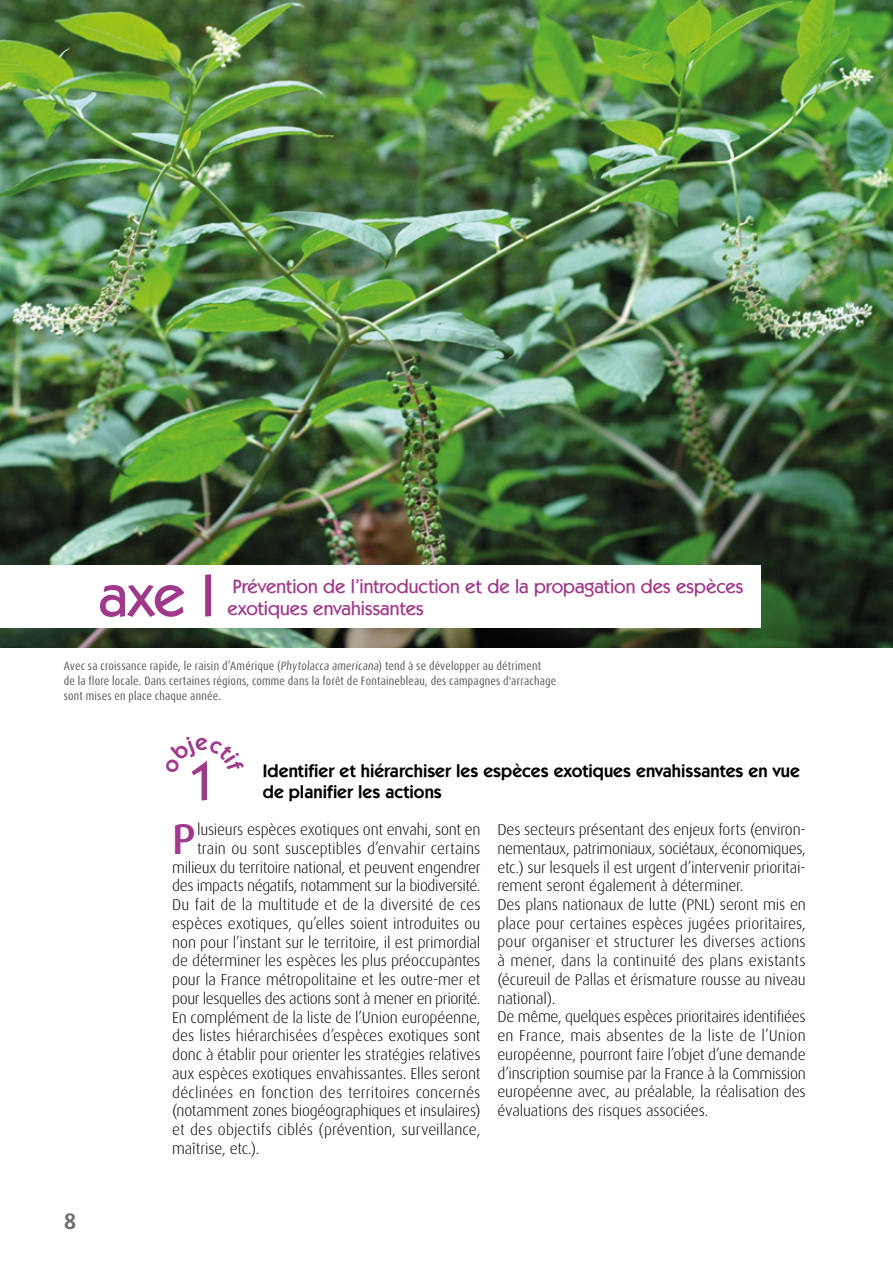
<style>
.page{position:relative;width:893px;height:1263px;background:#fff}
.page>*{position:absolute;margin:0;border:0;box-sizing:border-box;transform-origin:0 0}
.t1{font:500 60px "Kabel IT Cby BT";color:#a0398a}
.t2{font:500 55.5px "Kabel IT Cby BT";color:#a0398a}
.t3{font:500 43.05px "Dax OT";color:#a0398a}
.t4{font:700 22.5px "Dax";color:#707172}
.t5{font:500 19.5px "Kabel IT Cby BT";color:#a0398a}
.t6{font:600 18px/21px "Kabel IT Cby BT";letter-spacing:.005em;color:#000}
.t7{font:300 15.75px/18.8px "Dax OT";letter-spacing:-.01em;color:#000}
.t8{font:300 15.75px "Dax OT";letter-spacing:.01em;color:#000}
.t9{font:condensed 12px/15px "Dax OT";letter-spacing:.02em;color:#58585a}
</style>
<div class="page">
<img style="left:0;top:0;width:893px;height:648px">
<div style="left:0;top:565px;width:760px;height:63px;background:#fff"></div>
<h1 class="t1" style="left:99px;top:558px;width:118px">axe I</h1>
<p class="t5" style="left:233px;top:574px;width:512px">Prévention de l’introduction et de la propagation des espèces</p>
<p class="t5" style="left:227px;top:596px;width:198px">exotiques envahissantes</p>
<p class="t9" style="left:64px;top:658px;width:494px">Avec sa croissance rapide, le raisin d’Amérique (Phytolacca americana) tend à se développer au détriment<br>de la flore locale. Dans certaines régions, comme dans la forêt de Fontainebleau, des campagnes d'arrachage sont mises en place chaque année.</p>
<h2 class="t2" style="left:188px;top:746px;width:32px">1</h2>
<p class="t6" style="left:263px;top:760px;width:538px">Identifier et hiérarchiser les espèces exotiques envahissantes en vue de planifier les actions</p>
<h3 class="t4" style="left:64px;top:1208px;width:14px">8</h3>
<h3 class="t3" style="left:172px;top:815px;width:25px">P</h3>
<p class="t7" style="left:197px;top:820px;width:285px">lusieurs espèces exotiques ont envahi, sont en</p>
<p class="t7" style="left:197px;top:839px;width:285px">train ou sont susceptibles d’envahir certains</p>
<p class="t7" style="left:172px;top:858px;width:310px">milieux du territoire national, et peuvent engendrer</p>
<p class="t7" style="left:172px;top:877px;width:310px">des impacts négatifs, notamment sur la biodiversité.</p>
<p class="t7" style="left:172px;top:895px;width:310px">Du fait de la multitude et de la diversité de ces</p>
<p class="t7" style="left:172px;top:914px;width:310px">espèces exotiques, qu’elles soient introduites ou</p>
<p class="t7" style="left:172px;top:933px;width:310px">non pour l’instant sur le territoire, il est primordial</p>
<p class="t7" style="left:172px;top:952px;width:310px">de déterminer les espèces les plus préoccupantes</p>
<p class="t7" style="left:172px;top:970px;width:310px">pour la France métropolitaine et les outre-mer et</p>
<p class="t7" style="left:172px;top:989px;width:310px">pour lesquelles des actions sont à mener en priorité.</p>
<p class="t7" style="left:172px;top:1008px;width:310px">En complément de la liste de l’Union européenne,</p>
<p class="t7" style="left:172px;top:1027px;width:310px">des listes hiérarchisées d’espèces exotiques sont</p>
<p class="t7" style="left:172px;top:1045px;width:310px">donc à établir pour orienter les stratégies relatives</p>
<p class="t7" style="left:172px;top:1064px;width:310px">aux espèces exotiques envahissantes. Elles seront</p>
<p class="t8" style="left:172px;top:1083px;width:310px">déclinées en fonction des territoires concernés</p>
<p class="t7" style="left:172px;top:1102px;width:310px">(notamment zones biogéographiques et insulaires)</p>
<p class="t7" style="left:172px;top:1120px;width:310px">et des objectifs ciblés (prévention, surveillance,</p>
<p class="t7" style="left:172px;top:1139px;width:89px">maîtrise, etc.).</p>
<p class="t7" style="left:497px;top:820px;width:310px">Des secteurs présentant des enjeux forts (environ&shy;nementaux, patrimoniaux, sociétaux, économiques, etc.) sur lesquels il est urgent d’intervenir prioritai&shy;rement seront également à déterminer.<br>Des plans nationaux de lutte (PNL) seront mis en place pour certaines espèces jugées prioritaires, pour organiser et structurer les diverses actions à mener, dans la continuité des plans existants (écureuil de Pallas et érismature rousse au niveau national).<br>De même, quelques espèces prioritaires identifiées en France, mais absentes de la liste de l’Union européenne, pourront faire l’objet d’une demande d’inscription soumise par la France à la Commission européenne avec, au préalable, la réalisation des évaluations des risques associées.</p>
</div>
